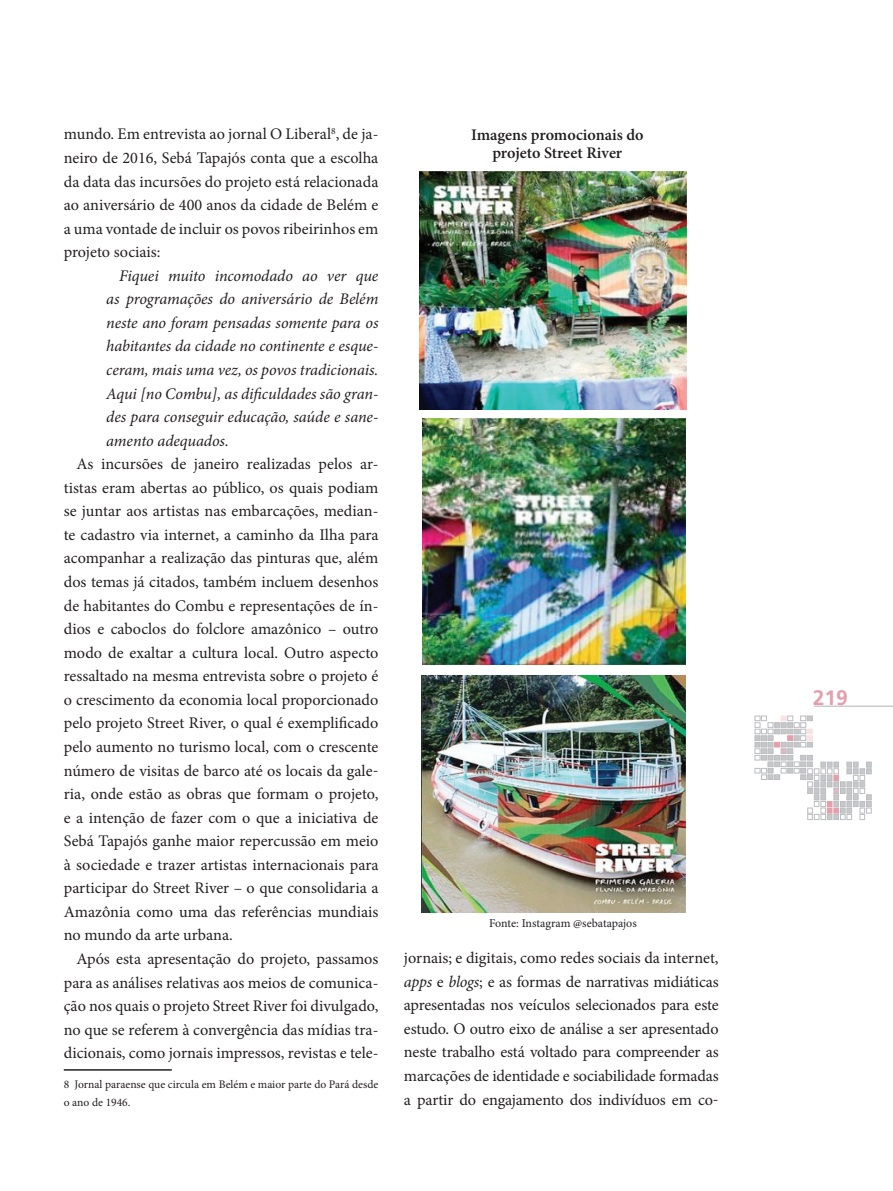
<style>
.page{position:relative;width:893px;height:1191px;background:#fff}
.page>*{position:absolute;margin:0;border:0;box-sizing:border-box;transform-origin:0 0}
.t1{font:700 21px "Frutiger";color:#e49fab}
.t2{font:16.2px/23.5px "Minion Pro";letter-spacing:-.005em;color:#231f20;text-align:justify}
.t3{font:italic 16.2px/23.5px "Minion Pro";letter-spacing:-.005em;color:#231f20;text-align:justify}
.t4{font:600 16.2px/18px "Minion Pro";letter-spacing:-.005em;color:#231f20;text-align:center}
.t5{font:12px "Minion Pro";letter-spacing:-.005em;color:#231f20}
.t6{font:11.55px/18px "Minion Pro";color:#231f20}
.s1{font-style:italic}
</style>
<div class="page">
<hr style="left:814px;top:706px;width:79px;height:1px;background:#b2b3b7">
<svg style="left:755px;top:716px;width:116px;height:103px"></svg>
<hr style="left:64px;top:1069px;width:108px;height:1px;background:#231f20">
<img style="left:420px;top:171px;width:267px;height:239px">
<img style="left:421px;top:675px;width:264px;height:237px">
<img style="left:423px;top:419px;width:262px;height:245px">
<p class="t2" style="left:64px;top:122px;width:316px">mundo. Em entrevista ao jornal O Liberal<sup>8</sup>, de ja&shy;neiro de 2016, Sebá Tapajós conta que a escolha da data das incursões do projeto está relacionada ao aniversário de 400 anos da cidade de Belém e a uma vontade de incluir os povos ribeirinhos em projeto sociais:</p>
<p class="t3" style="left:106px;top:264px;width:274px;text-indent:13px">Fiquei muito incomodado ao ver que as programações do aniversário de Belém neste ano foram pensadas somente para os habitantes da cidade no continente e esque&shy;ceram, mais uma vez, os povos tradicionais.<br>Aqui [no Combu], as dificuldades são gran&shy;des para conseguir educação, saúde e sane&shy;amento adequados.</p>
<p class="t2" style="left:64px;top:452px;width:316px;text-indent:13px">As incursões de janeiro realizadas pelos ar&shy;tistas eram abertas ao público, os quais podiam se juntar aos artistas nas embarcações, median&shy;te cadastro via internet, a caminho da Ilha para acompanhar a realização das pinturas que, além dos temas já citados, também incluem desenhos de habitantes do Combu e representações de ín&shy;dios e caboclos do folclore amazônico – outro modo de exaltar a cultura local. Outro aspecto ressaltado na mesma entrevista sobre o projeto é o crescimento da economia local proporcionado pelo projeto Street River, o qual é exemplificado pelo aumento no turismo local, com o crescente número de visitas de barco até os locais da gale&shy;ria, onde estão as obras que formam o projeto, e a intenção de fazer com o que a iniciativa de Sebá Tapajós ganhe maior repercussão em meio à sociedade e trazer artistas internacionais para participar do Street River – o que consolidaria a Amazônia como uma das referências mundiais no mundo da arte urbana.</p>
<p class="t2" style="left:64px;top:947px;width:316px;text-indent:13px">Após esta apresentação do projeto, passamos para as análises relativas aos meios de comunica&shy;ção nos quais o projeto Street River foi divulgado, no que se referem à convergência das mídias tra&shy;dicionais, como jornais impressos, revistas e tele-</p>
<p class="t6" style="left:64px;top:1075px;width:316px">8 Jornal paraense que circula em Belém e maior parte do Pará desde o ano de 1946.</p>
<p class="t4" style="left:471px;top:125px;width:174px">Imagens promocionais do projeto Street River</p>
<p class="t5" style="left:489px;top:915px;width:149px">Fonte: Instagram @sebatapajos</p>
<p class="t2" style="left:404px;top:946px;width:316px">jornais; e digitais, como redes sociais da internet, <span class="s1">apps</span> e <span class="s1">blogs</span>; e as formas de narrativas midiáticas apresentadas nos veículos selecionados para este estudo. O outro eixo de análise a ser apresentado neste trabalho está voltado para compreender as marcações de identidade e sociabilidade formadas a partir do engajamento dos indivíduos em co-</p>
<p class="t1" style="left:813px;top:686px;width:37px">219</p>
</div>
